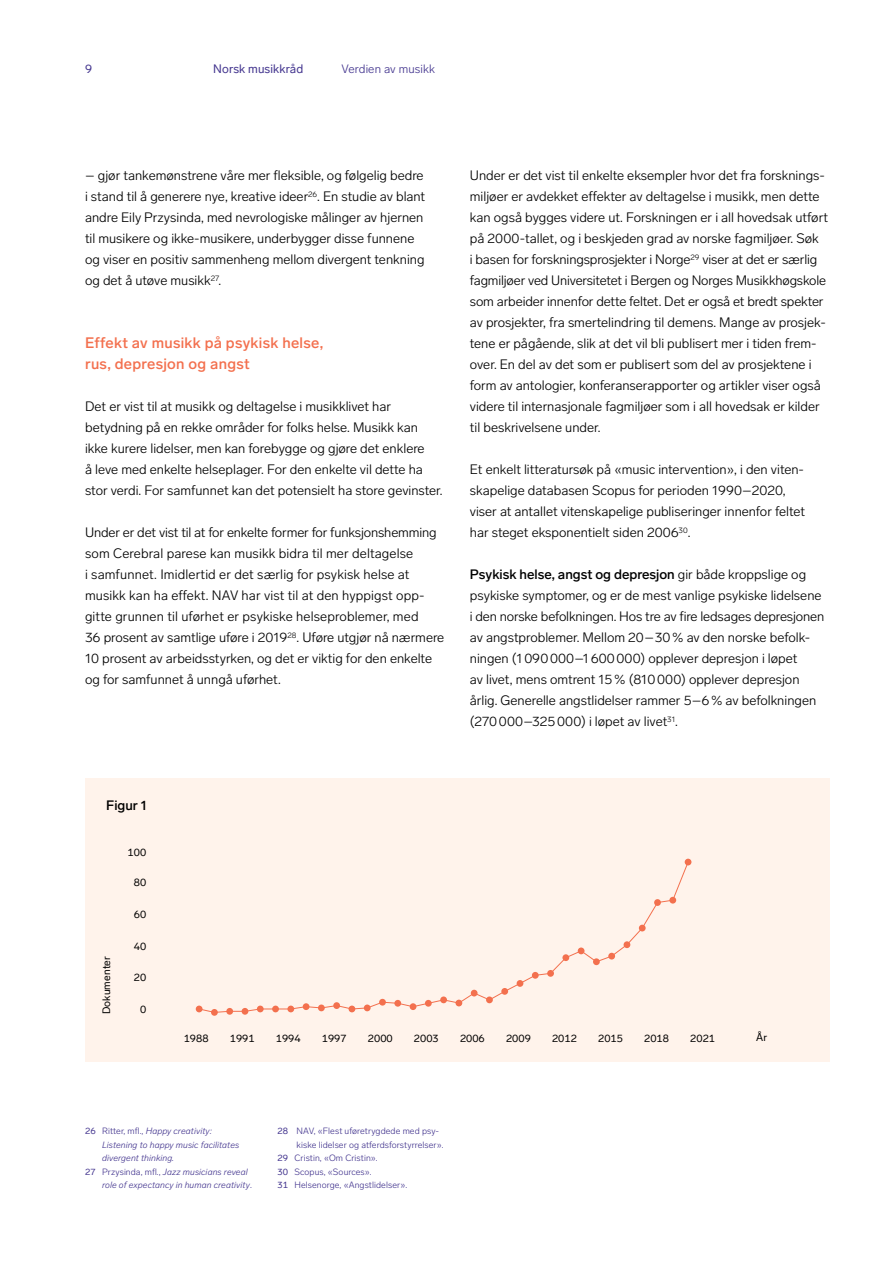
<style>
.page{position:relative;width:893px;height:1263px;background:#fff}
.page>*{position:absolute;margin:0;border:0;box-sizing:border-box;transform-origin:0 0}
.t1{font:500 15px/21px "Lab Grotesque";letter-spacing:.02em;color:#f3704e}
.t2{font:300 13.5px/21px "Lab Grotesque";color:#000}
.t3{font:500 13.5px "Lab Grotesque";color:#000}
.t4{font:12px "Lab Grotesque";letter-spacing:.01em;color:#44368f}
.t5{font:300 12px "Lab Grotesque";letter-spacing:.01em;color:#44368f}
.t6{font:10.5px "Lab Grotesque";color:#000}
.t7{font:italic 300 9px "Lab Grotesque";letter-spacing:.01em;color:#44368f}
.t8{font:300 9px "Lab Grotesque";letter-spacing:.01em;color:#44368f}
.s1{font-weight:500}
.s2{font-weight:400;font-style:normal}
.s3{font-style:normal}
.s4{font-weight:400}
</style>
<div class="page">
<div style="left:85px;top:779px;width:744px;height:283px;background:#fff3eb"></div>
<div style="left:196px;top:1005px;width:7px;height:7px;background:#f3704e;border-radius:50%"></div>
<div style="left:211px;top:1009px;width:7px;height:7px;background:#f3704e;border-radius:50%"></div>
<div style="left:242px;top:1008px;width:6px;height:7px;background:#f3704e;border-radius:50%"></div>
<svg style="left:685px;top:859px;width:6px;height:6px"></svg>
<svg style="left:199px;top:861px;width:490px;height:152px"></svg>
<p class="t4" style="left:85px;top:62px;width:9px">9</p>
<p class="t4" style="left:213px;top:63px;width:92px">Norsk musikkråd</p>
<p class="t5" style="left:342px;top:63px;width:95px">Verdien av musikk</p>
<p class="t2" style="left:85px;top:165px;width:342px">– gjør tankemønstrene våre mer fleksible, og følgelig bedre i stand til å generere nye, kreative ideer<sup>26</sup>. En studie av blant andre Eily Przysinda, med nevrologiske målinger av hjernen til musikere og ikke-musikere, underbygger disse funnene og viser en positiv sammenheng mellom divergent tenkning og det å utøve musikk<sup>27</sup>.</p>
<p class="t1" style="left:85px;top:333px;width:240px">Effekt av musikk på psykisk helse, rus, depresjon og angst</p>
<p class="t2" style="left:85px;top:396px;width:359px">Det er vist til at musikk og deltagelse i musikklivet har betydning på en rekke områder for folks helse. Musikk kan ikke kurere lidelser, men kan forebygge og gjøre det enklere<br>å leve med enkelte helseplager. For den enkelte vil dette ha stor verdi. For samfunnet kan det potensielt ha store gevinster.</p>
<p class="t2" style="left:85px;top:522px;width:361px">Under er det vist til at for enkelte former for funksjonshemming som Cerebral parese kan musikk bidra til mer deltagelse<br>i samfunnet. Imidlertid er det særlig for psykisk helse at musikk kan ha effekt. NAV har vist til at den hyppigst opp - gitte grunnen til uførhet er psykiske helseproblemer, med<br>36 prosent av samtlige uføre i 2019<sup>28</sup>. Uføre utgjør nå nærmere 10 prosent av arbeidsstyrken, og det er viktig for den enkelte og for samfunnet å unngå uførhet.</p>
<p class="t2" style="left:470px;top:165px;width:360px">Under er det vist til enkelte eksempler hvor det fra forsknings&shy;miljøer er avdekket effekter av deltagelse i musikk, men dette kan også bygges videre ut. Forskningen er i all hovedsak utført på 2000-tallet, og i beskjeden grad av norske fagmiljøer. Søk<br>i basen for forskningsprosjekter i Norge<sup>29</sup> viser at det er særlig fagmiljøer ved Universitetet i Bergen og Norges Musikk høgskole som arbeider innenfor dette feltet. Det er også et bredt spekter av prosjekter, fra smertelindring til demens. Mange av prosjek&shy;tene er pågående, slik at det vil bli publisert mer i tiden frem&shy;over. En del av det som er publisert som del av prosjektene i form av antologier, konferanserapporter og artikler viser også videre til internasjonale fagmiljøer som i all hovedsak er kilder til beskrivelsene under.</p>
<p class="t2" style="left:470px;top:459px;width:337px">Et enkelt litteratursøk på «music intervention», i den viten&shy;skapelige databasen Scopus for perioden 1990–2020, viser at antallet vitenskapelige publiseringer innenfor feltet har steget eksponentielt siden 2006<sup>30</sup>.</p>
<p class="t2" style="left:470px;top:564px;width:356px"><span class="s1">Psykisk helse, angst og depresjon</span> gir både kroppslige og psykiske symptomer, og er de mest vanlige psykiske lidelsene i den norske befolkningen. Hos tre av fire ledsages depresjonen av angstproblemer. Mellom 20 – 30 % av den norske befolk&shy;ningen (1 090 000–1 600 000) opplever depresjon i løpet<br>av livet, mens omtrent 15 % (810 000) opplever depresjon årlig. Generelle angstlidelser rammer 5–6 % av befolkningen (270 000–325 000) i løpet av livet<sup>31</sup>.</p>
<p class="t3" style="left:106px;top:799px;width:42px">Figur 1</p>
<p class="t6" style="left:128px;top:846px;width:20px">100</p>
<p class="t6" style="left:134px;top:876px;width:14px">80</p>
<p class="t6" style="left:134px;top:908px;width:14px">60</p>
<p class="t6" style="left:101px;top:1014px;width:60px;rotate:-90deg">Dokumenter</p>
<p class="t6" style="left:134px;top:940px;width:14px">40</p>
<p class="t6" style="left:134px;top:971px;width:14px">20</p>
<p class="t6" style="left:140px;top:1003px;width:8px">0</p>
<p class="t6" style="left:184px;top:1032px;width:26px">1988</p>
<p class="t6" style="left:230px;top:1032px;width:26px">1991</p>
<p class="t6" style="left:276px;top:1032px;width:26px">1994</p>
<p class="t6" style="left:322px;top:1032px;width:26px">1997</p>
<p class="t6" style="left:368px;top:1032px;width:26px">2000</p>
<p class="t6" style="left:414px;top:1032px;width:26px">2003</p>
<p class="t6" style="left:460px;top:1032px;width:26px">2006</p>
<p class="t6" style="left:506px;top:1032px;width:26px">2009</p>
<p class="t6" style="left:552px;top:1032px;width:26px">2012</p>
<p class="t6" style="left:598px;top:1032px;width:26px">2015</p>
<p class="t6" style="left:644px;top:1032px;width:26px">2018</p>
<p class="t6" style="left:690px;top:1032px;width:26px">2021</p>
<p class="t6" style="left:756px;top:1031px;width:12px">År</p>
<p class="t7" style="left:85px;top:1127px;width:129px"><span class="s2">26</span> <span class="s3">Ritter, mfl.,</span> Happy creativity:</p>
<p class="t7" style="left:102px;top:1140px;width:139px">Listening to happy music facilitates</p>
<p class="t7" style="left:102px;top:1154px;width:74px">divergent thinking.</p>
<p class="t7" style="left:85px;top:1167px;width:164px"><span class="s2">27</span> <span class="s3">Przysinda, mfl.,</span> Jazz musicians reveal</p>
<p class="t7" style="left:102px;top:1181px;width:151px">role of expectancy in human creativity<span class="s3">.</span></p>
<p class="t8" style="left:277px;top:1126px;width:163px"><span class="s4">28</span> NAV, «Flest uføretrygdede med psy-</p>
<p class="t8" style="left:297px;top:1139px;width:149px">kiske lidelser og atferdsforstyrrelser».</p>
<p class="t8" style="left:277px;top:1153px;width:102px"><span class="s4">29</span> Cristin, «Om Cristin».</p>
<p class="t8" style="left:277px;top:1166px;width:96px"><span class="s4">30</span> Scopus, «Sources».</p>
<p class="t8" style="left:277px;top:1180px;width:131px"><span class="s4">31</span> Helsenorge, «Angstlidelser».</p>
</div>
